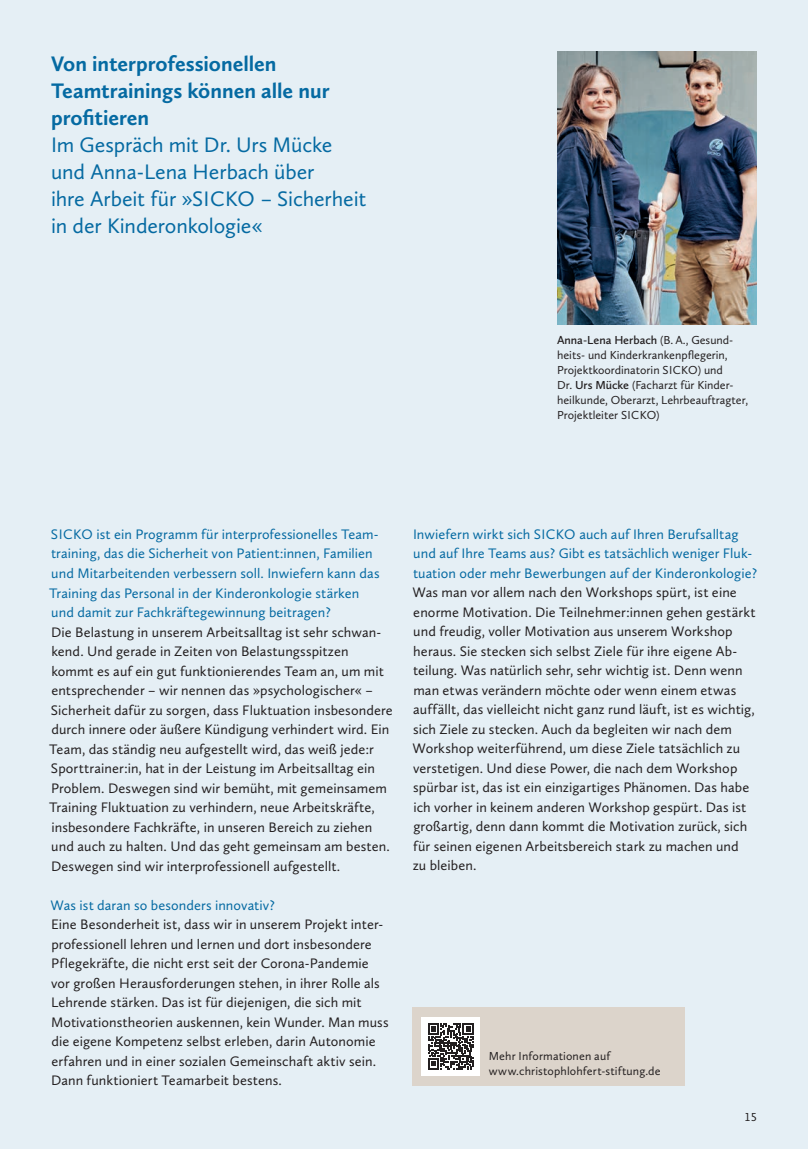
<style>
.page{position:relative;width:808px;height:1149px;background:#fff}
.page>*{position:absolute;margin:0;border:0;box-sizing:border-box;transform-origin:0 0}
.t1{font:21.75px/27px "Calluna Sans";letter-spacing:-.005em;color:#056aa2}
.t2{font:700 21.75px/27px "Calluna Sans";letter-spacing:-.005em;color:#056aa2}
.t3{font:14.25px/19.5px "Calluna Sans";letter-spacing:.005em;color:#231f20}
.t4{font:14.25px/19.5px "Calluna Sans";letter-spacing:.005em;color:#056aa2}
.t5{font:12px/15px "Calluna Sans";color:#231f20}
.s1{font-weight:600}
</style>
<div class="page">
<div style="left:0;top:0;width:808px;height:1148px;background:#e5eff5"></div>
<img style="left:558px;top:51px;width:199px;height:273px">
<div style="left:412px;top:1007px;width:273px;height:78px;background:#dcd4cb"></div>
<div style="left:421px;top:1016px;width:59px;height:59px;background:#fff"></div>
<svg style="left:428px;top:1023px;width:46px;height:46px"></svg>
<h1 class="t2" style="left:51px;top:49px;width:280px">Von interprofessionellen<br>Teamtrainings können alle nur profitieren</h1>
<h1 class="t1" style="left:51px;top:130px;width:317px">Im Gespräch mit Dr. Urs Mücke und Anna-Lena Herbach über<br>ihre Arbeit für »SICKO – Sicherheit in der Kinderonkologie«</h1>
<p class="t5" style="left:557px;top:332px;width:193px"><span class="s1">Anna-Lena Herbach</span> (B. A., Gesund&shy;heits- und Kinderkrankenpflegerin, Projektkoordinatorin SICKO) und<br>Dr. <span class="s1">Urs Mücke</span> (Facharzt für Kinder&shy;heilkunde, Oberarzt, Lehrbeauftragter, Projektleiter SICKO)</p>
<p class="t4" style="left:49px;top:524px;width:332px">SICKO ist ein Programm für interprofessionelles Team&shy;training, das die Sicherheit von Patient:innen, Familien und Mitarbeitenden verbessern soll. Inwiefern kann das Training das Personal in der Kinderonkologie stärken und damit zur Fachkräftegewinnung beitragen?</p>
<p class="t3" style="left:49px;top:621px;width:345px">Die Belastung in unserem Arbeitsalltag ist sehr schwan&shy;kend. Und gerade in Zeiten von Belastungsspitzen<br>kommt es auf ein gut funktionierendes Team an, um mit entsprechender – wir nennen das »psychologischer« – Sicherheit dafür zu sorgen, dass Fluktuation insbesondere durch innere oder äußere Kündigung verhindert wird. Ein Team, das ständig neu aufgestellt wird, das weiß jede:r Sporttrainer:in, hat in der Leistung im Arbeitsalltag ein Problem. Deswegen sind wir bemüht, mit gemeinsamem Training Fluktuation zu verhindern, neue Arbeitskräfte, insbesondere Fachkräfte, in unseren Bereich zu ziehen und auch zu halten. Und das geht gemeinsam am besten.<br>Deswegen sind wir interprofessionell aufgestellt.</p>
<p class="t4" style="left:51px;top:894px;width:226px">Was ist daran so besonders innovativ?</p>
<p class="t3" style="left:51px;top:914px;width:339px">Eine Besonderheit ist, dass wir in unserem Projekt inter&shy;professionell lehren und lernen und dort insbesondere Pflegekräfte, die nicht erst seit der Corona-Pandemie vor großen Herausforderungen stehen, in ihrer Rolle als Lehrende stärken. Das ist für diejenigen, die sich mit Motivationstheorien auskennen, kein Wunder. Man muss die eigene Kompetenz selbst erleben, darin Autonomie erfahren und in einer sozialen Gemeinschaft aktiv sein.<br>Dann funktioniert Teamarbeit bestens.</p>
<p class="t4" style="left:413px;top:524px;width:346px">Inwiefern wirkt sich SICKO auch auf Ihren Berufsalltag und auf Ihre Teams aus? Gibt es tatsächlich weniger Fluk&shy;tuation oder mehr Bewerbungen auf der Kinderonkologie?</p>
<p class="t3" style="left:413px;top:582px;width:344px">Was man vor allem nach den Workshops spürt, ist eine enorme Motivation. Die Teilnehmer:innen gehen gestärkt und freudig, voller Motivation aus unserem Workshop heraus. Sie stecken sich selbst Ziele für ihre eigene Ab&shy;teilung. Was natürlich sehr, sehr wichtig ist. Denn wenn man etwas verändern möchte oder wenn einem etwas auffällt, das vielleicht nicht ganz rund läuft, ist es wichtig, sich Ziele zu stecken. Auch da begleiten wir nach dem Workshop weiterführend, um diese Ziele tatsächlich zu verstetigen. Und diese Power, die nach dem Workshop spürbar ist, das ist ein einzigartiges Phänomen. Das habe ich vorher in keinem anderen Workshop gespürt. Das ist großartig, denn dann kommt die Motivation zurück, sich für seinen eigenen Arbeitsbereich stark zu machen und<br>zu bleiben.</p>
<p class="t5" style="left:489px;top:1047px;width:173px">Mehr Informationen auf www.christophlohfert-stiftung.de</p>
<p class="t5" style="left:744px;top:1108px;width:14px">15</p>
</div>
